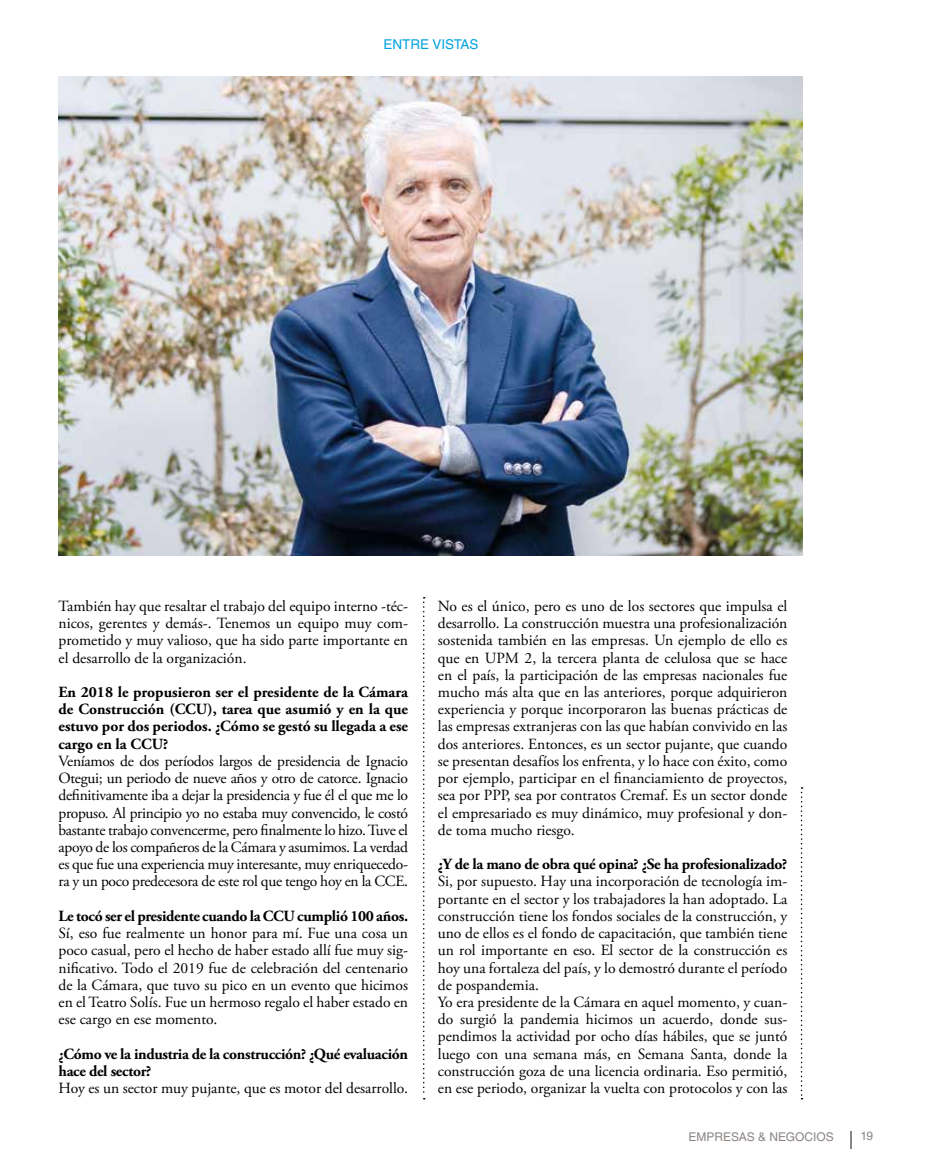
<style>
.page{position:relative;width:936px;height:1170px;background:#fff}
.page>*{position:absolute;margin:0;border:0;box-sizing:border-box;transform-origin:0 0}
.t1{font:15.6px/17.2px "Adobe Garamond Pro";color:#000;text-align:justify}
.t2{font:700 15.6px/17.2px "Adobe Garamond Pro";letter-spacing:-.02em;color:#000;text-align:justify}
.t3{font:13.5px "Helvetica LT Std";color:#00a3de}
.t4{font:12px "Helvetica LT Std";color:#8c8682}
</style>
<div class="page">
<svg style="left:850px;top:1131px;width:1px;height:17px"></svg>
<svg style="left:423px;top:597px;width:1px;height:502px"></svg>
<svg style="left:800px;top:787px;width:2px;height:312px"></svg>
<img style="left:58px;top:77px;width:744px;height:478px">
<p class="t3" style="left:383px;top:37px;width:96px">ENTRE VISTAS</p>
<p class="t1" style="left:58px;top:597px;width:351px">También hay que resaltar el trabajo del equipo interno -téc&shy;nicos, gerentes y demás-. Tenemos un equipo muy com&shy;prometido y muy valioso, que ha sido parte importante en el desarrollo de la organización.</p>
<p class="t2" style="left:58px;top:683px;width:351px">En 2018 le propusieron ser el presidente de la Cámara de Construcción (CCU), tarea que asumió y en la que estuvo por dos periodos. ¿Cómo se gestó su llegada a ese cargo en la CCU?</p>
<p class="t1" style="left:58px;top:752px;width:351px">Veníamos de dos períodos largos de presidencia de Ignacio Otegui; un periodo de nueve años y otro de catorce. Ignacio definitivamente iba a dejar la presidencia y fue él el que me lo propuso. Al principio yo no estaba muy convencido, le costó bastante trabajo convencerme, pero finalmente lo hizo. Tuve el apoyo de los compañeros de la Cámara y asumimos. La verdad es que fue una experiencia muy interesante, muy enriquecedo&shy;ra y un poco predecesora de este rol que tengo hoy en la CCE.</p>
<p class="t2" style="left:58px;top:907px;width:351px">Le tocó ser el presidente cuando la CCU cumplió 100 años.</p>
<p class="t1" style="left:58px;top:925px;width:351px">Sí, eso fue realmente un honor para mí. Fue una cosa un poco casual, pero el hecho de haber estado allí fue muy sig&shy;nificativo. Todo el 2019 fue de celebración del centenario de la Cámara, que tuvo su pico en un evento que hicimos en el Teatro Solís. Fue un hermoso regalo el haber estado en ese cargo en ese momento.</p>
<p class="t2" style="left:58px;top:1045px;width:351px">¿Cómo ve la industria de la construcción? ¿Qué evaluación hace del sector?</p>
<p class="t1" style="left:58px;top:1079px;width:351px">Hoy es un sector muy pujante, que es motor del desarrollo.</p>
<p class="t1" style="left:438px;top:597px;width:351px">No es el único, pero es uno de los sectores que impulsa el desarrollo. La construcción muestra una profesionalización sostenida también en las empresas. Un ejemplo de ello es que en UPM 2, la tercera planta de celulosa que se hace en el país, la participación de las empresas nacionales fue mucho más alta que en las anteriores, porque adquirieron experiencia y porque incorporaron las buenas prácticas de las empresas extranjeras con las que habían convivido en las dos anteriores. Entonces, es un sector pujante, que cuando se presentan desafíos los enfrenta, y lo hace con éxito, como por ejemplo, participar en el financiamiento de proyectos, sea por PPP, sea por contratos Cremaf. Es un sector donde el empresariado es muy dinámico, muy profesional y don&shy;de toma mucho riesgo.</p>
<p class="t2" style="left:438px;top:855px;width:351px">¿Y de la mano de obra qué opina? ¿Se ha profesionalizado?</p>
<p class="t1" style="left:438px;top:873px;width:351px;text-align:left">Si, por supuesto. Hay una incorporación de tecnología im&shy;portante en el sector y los trabajadores la han adoptado. La construcción tiene los fondos sociales de la construcción, y uno de ellos es el fondo de capacitación, que también tiene un rol importante en eso. El sector de la construcción es hoy una fortaleza del país, y lo demostró durante el período de pospandemia.<br>Yo era presidente de la Cámara en aquel momento, y cuan&shy;do surgió la pandemia hicimos un acuerdo, donde sus&shy;pendimos la actividad por ocho días hábiles, que se juntó luego con una semana más, en Semana Santa, donde la construcción goza de una licencia ordinaria. Eso permitió, en ese periodo, organizar la vuelta con protocolos y con las</p>
<p class="t4" style="left:688px;top:1129px;width:147px">EMPRESAS &amp; NEGOCIOS</p>
<p class="t4" style="left:860px;top:1129px;width:14px">19</p>
</div>
